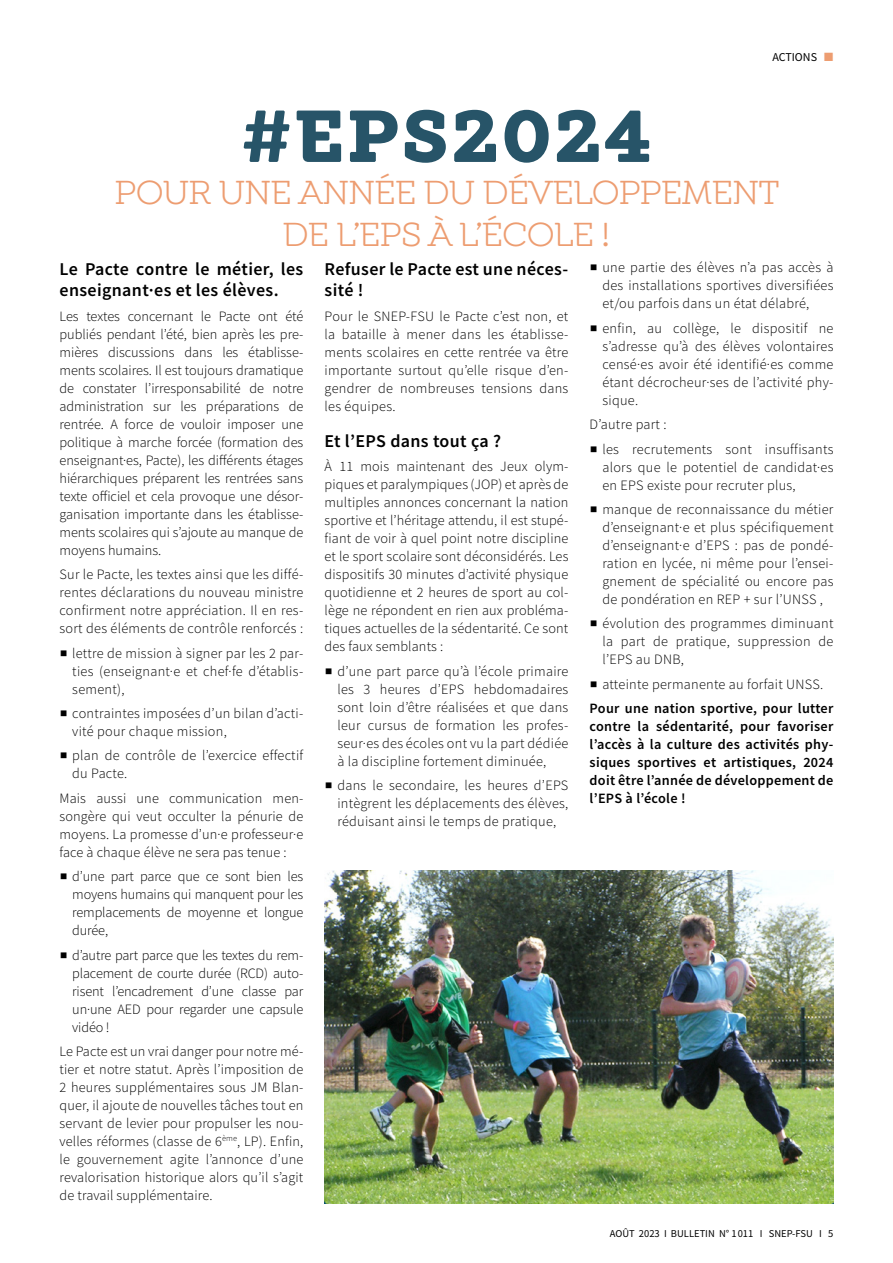
<style>
.page{position:relative;width:893px;height:1263px;background:#fff}
.page>*{position:absolute;margin:0;border:0;box-sizing:border-box;transform-origin:0 0}
.t1{font:700 75px "Winden Alt";letter-spacing:.03em;color:#275468}
.t2{font:34.5px/42px "Winden Alt";letter-spacing:-.02em;color:#ed9d71;text-align:center}
.t3{font:600 18px/21px "Source Sans Pro";letter-spacing:.02em;color:#000}
.t4{font:300 14.25px/18px "Source Sans Pro";letter-spacing:.02em;color:#000;text-align:justify}
.t5{font:600 14.25px/18px "Source Sans Pro";letter-spacing:.02em;color:#000;text-align:justify}
.t6{font:12px "Source Sans Pro";color:#000}
.t7{font:10.5px "Source Sans Pro";color:#000}
.s1{color:#ed9d71}
.s2{font-weight:200}
.s3{font-weight:600}
</style>
<div class="page">
<img style="left:325px;top:871px;width:508px;height:332px">
<p class="t6" style="left:772px;top:50px;width:63px">ACTIONS <span class="s1">■</span></p>
<h1 class="t1" style="left:241px;top:87px;width:412px">#EPS2024</h1>
<h2 class="t2" style="left:114px;top:172px;width:667px">POUR UNE ANNÉE DU DÉVELOPPEMENT<br>DE L’EPS À L’ÉCOLE !</h2>
<p class="t3" style="left:60px;top:259px;width:245px">Le Pacte contre le métier, les enseignant·es et les élèves.</p>
<p class="t4" style="left:60px;top:307px;width:245px">Les textes concernant le Pacte ont été publiés pendant l’été, bien après les pre&shy;mières discussions dans les établisse&shy;ments scolaires. Il est toujours dramatique de constater l’irresponsabilité de notre administration sur les préparations de rentrée. A force de vouloir imposer une politique à marche forcée (formation des enseignant·es, Pacte), les différents étages hiérarchiques préparent les rentrées sans texte officiel et cela provoque une désor&shy;ganisation importante dans les établisse&shy;ments scolaires qui s’ajoute au manque de moyens humains.</p>
<p class="t4" style="left:60px;top:565px;width:245px">Sur le Pacte, les textes ainsi que les diffé&shy;rentes déclarations du nouveau ministre confirment notre appréciation. Il en res&shy;sort des éléments de contrôle renforcés :</p>
<p class="t4" style="left:72px;top:644px;width:233px;text-indent:-13px"><span class="s2">■</span> lettre de mission à signer par les 2 par&shy;ties (enseignant·e et chef·fe d’établis&shy;sement),</p>
<p class="t4" style="left:72px;top:704px;width:233px;text-indent:-13px"><span class="s2">■</span> contraintes imposées d’un bilan d’acti&shy;vité pour chaque mission,</p>
<p class="t4" style="left:72px;top:747px;width:233px;text-indent:-13px"><span class="s2">■</span> plan de contrôle de l’exercice effectif du Pacte.</p>
<p class="t4" style="left:60px;top:789px;width:245px">Mais aussi une communication men&shy;songère qui veut occulter la pénurie de moyens. La promesse d’un·e professeur·e face à chaque élève ne sera pas tenue :</p>
<p class="t4" style="left:72px;top:867px;width:233px;text-indent:-13px"><span class="s2">■</span> d’une part parce que ce sont bien les moyens humains qui manquent pour les remplacements de moyenne et longue durée,</p>
<p class="t4" style="left:72px;top:946px;width:233px;text-indent:-13px"><span class="s2">■</span> d’autre part parce que les textes du rem&shy;placement de courte durée (RCD) auto&shy;risent l’encadrement d’une classe par un·une AED pour regarder une capsule vidéo !</p>
<p class="t4" style="left:60px;top:1042px;width:245px">Le Pacte est un vrai danger pour notre mé&shy;tier et notre statut. Après l’imposition de 2 heures supplémentaires sous JM Blan&shy;quer, il ajoute de nouvelles tâches tout en servant de levier pour propulser les nou&shy;velles réformes (classe de 6<sup>ème</sup>, LP). Enfin, le gouvernement agite l’annonce d’une revalorisation historique alors qu’il s’agit de travail supplémentaire.</p>
<p class="t3" style="left:325px;top:259px;width:245px">Refuser le Pacte est une néces&shy;sité !</p>
<p class="t4" style="left:325px;top:307px;width:245px">Pour le SNEP-FSU le Pacte c’est non, et la bataille à mener dans les établisse&shy;ments scolaires en cette rentrée va être importante surtout qu’elle risque d’en&shy;gendrer de nombreuses tensions dans les équipes.</p>
<p class="t3" style="left:325px;top:430px;width:178px">Et l’EPS dans tout ça ?</p>
<p class="t4" style="left:325px;top:457px;width:245px">À 11 mois maintenant des Jeux olym&shy;piques et paralympiques (JOP) et après de multiples annonces concernant la nation sportive et l’héritage attendu, il est stupé&shy;fiant de voir à quel point notre discipline et le sport scolaire sont déconsidérés. Les dispositifs 30 minutes d’activité physique quotidienne et 2 heures de sport au col&shy;lège ne répondent en rien aux probléma&shy;tiques actuelles de la sédentarité. Ce sont des faux semblants :</p>
<p class="t4" style="left:337px;top:662px;width:233px;text-indent:-13px"><span class="s2">■</span> d’une part parce qu’à l’école primaire les 3 heures d’EPS hebdomadaires sont loin d’être réalisées et que dans leur cursus de formation les profes&shy;seur·es des écoles ont vu la part dédiée à la discipline fortement diminuée,</p>
<p class="t4" style="left:337px;top:776px;width:233px;text-indent:-13px"><span class="s2">■</span> dans le secondaire, les heures d’EPS intègrent les déplacements des élèves, réduisant ainsi le temps de pratique,</p>
<p class="t4" style="left:602px;top:259px;width:233px;text-indent:-13px"><span class="s2">■</span> une partie des élèves n’a pas accès à des installations sportives diversifiées et/ou parfois dans un état délabré,</p>
<p class="t4" style="left:602px;top:319px;width:233px;text-indent:-13px"><span class="s2">■</span> enfin, au collège, le dispositif ne s’adresse qu’à des élèves volontaires censé·es avoir été identifié·es comme étant décrocheur·ses de l’activité phy&shy;sique.</p>
<p class="t4" style="left:590px;top:415px;width:78px">D’autre part :</p>
<p class="t4" style="left:602px;top:440px;width:233px;text-indent:-13px"><span class="s2">■</span> les recrutements sont insuffisants alors que le potentiel de candidat·es en EPS existe pour recruter plus,</p>
<p class="t4" style="left:602px;top:500px;width:233px;text-indent:-13px"><span class="s2">■</span> manque de reconnaissance du métier d’enseignant·e et plus spécifiquement d’enseignant·e d’EPS : pas de pondé&shy;ration en lycée, ni même pour l’ensei&shy;gnement de spécialité ou encore pas de pondération en REP + sur l’UNSS ,</p>
<p class="t4" style="left:602px;top:615px;width:233px;text-indent:-13px"><span class="s2">■</span> évolution des programmes diminuant la part de pratique, suppression de l’EPS au DNB,</p>
<p class="t4" style="left:590px;top:672px;width:245px;line-height:24.5px"><span class="s2">■</span> atteinte permanente au forfait UNSS.<br><span class="s3">Pour une nation sportive, pour lutter</span></p>
<p class="t5" style="left:590px;top:717px;width:245px">contre la sédentarité, pour favoriser l’accès à la culture des activités phy&shy;siques sportives et artistiques, 2024 doit être l’année de développement de l’EPS à l’école !</p>
<p class="t7" style="left:610px;top:1227px;width:225px">AOÛT 2023 I BULLETIN N° 1 011 I SNEP-FSU I 5</p>
</div>
